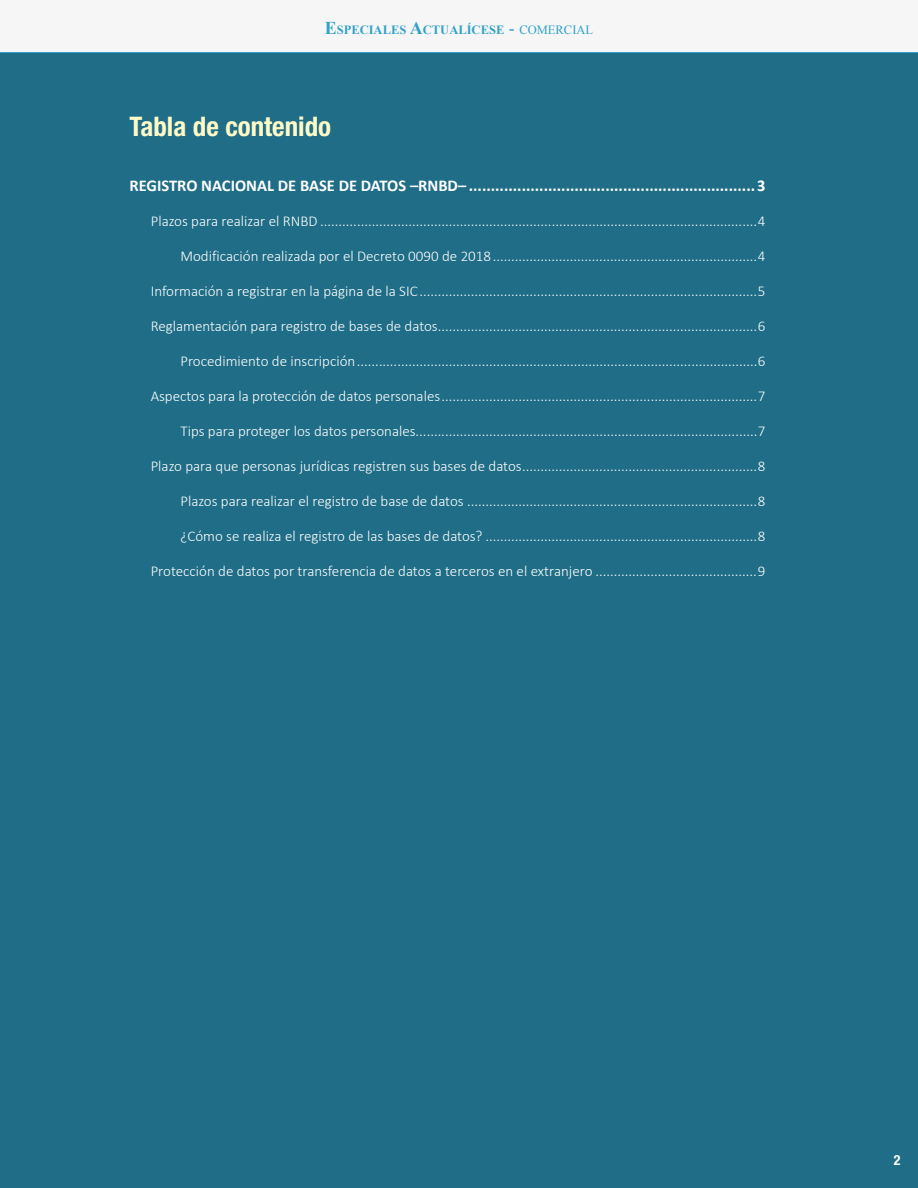
<style>
.page{position:relative;width:918px;height:1188px;background:#fff}
.page>*{position:absolute;margin:0;border:0;box-sizing:border-box;transform-origin:0 0}
.t1{font:700 condensed 27px "Helvetica Neue LT Std";color:#fff9c7}
.t2{font:700 16.5px "Calibri";color:#fff}
.t3{font:300 15px "Calibri";color:#fff}
.t4{font:700 condensed 13.95px "Helvetica Neue LT Std";color:#fff}
.t5{font:700 12.6px "Times New Roman";color:#31a1c8}
.s1{font-size:18px}
.s2{font-weight:400;font-size:18px}
.s3{font-weight:400}
</style>
<div class="page">
<div style="left:0;top:53px;width:918px;height:1135px;background:#1f6d86"></div>
<div style="left:0;top:0;width:918px;height:53px;background:#f6f6f6"></div>
<hr style="left:0;top:52px;width:918px;height:1px;background:#31a1c8">
<p class="t5" style="left:325px;top:21px;width:270px"><span class="s1">E</span>SPECIALES <span class="s1">A</span>CTUALÍCESE <span class="s2">-</span> <span class="s3">COMERCIAL</span></p>
<h1 class="t1" style="left:129px;top:110px;width:203px">Tabla de contenido</h1>
<p class="t2" style="left:129px;top:175px;width:638px">REGISTRO NACIONAL DE BASE DE DATOS –RNBD– .................................................................3</p>
<p class="t3" style="left:151px;top:212px;width:616px">Plazos para realizar el RNBD .......................................................................................................................4</p>
<p class="t3" style="left:180px;top:247px;width:586px">Modificación realizada por el Decreto 0090 de 2018........................................................................4</p>
<p class="t3" style="left:151px;top:282px;width:616px">Información a registrar en la página de la SIC............................................................................................5</p>
<p class="t3" style="left:151px;top:317px;width:616px">Reglamentación para registro de bases de datos.......................................................................................6</p>
<p class="t3" style="left:180px;top:352px;width:586px">Procedimiento de inscripción.............................................................................................................6</p>
<p class="t3" style="left:151px;top:387px;width:616px">Aspectos para la protección de datos personales......................................................................................7</p>
<p class="t3" style="left:180px;top:422px;width:586px">Tips para proteger los datos personales.............................................................................................7</p>
<p class="t3" style="left:151px;top:457px;width:616px">Plazo para que personas jurídicas registren sus bases de datos................................................................8</p>
<p class="t3" style="left:180px;top:492px;width:586px">Plazos para realizar el registro de base de datos ...............................................................................8</p>
<p class="t3" style="left:180px;top:527px;width:586px">¿Cómo se realiza el registro de las bases de datos? ..........................................................................8</p>
<p class="t3" style="left:151px;top:562px;width:616px">Protección de datos por transferencia de datos a terceros en el extranjero ............................................9</p>
<p class="t4" style="left:894px;top:1152px;width:8px">2</p>
</div>
